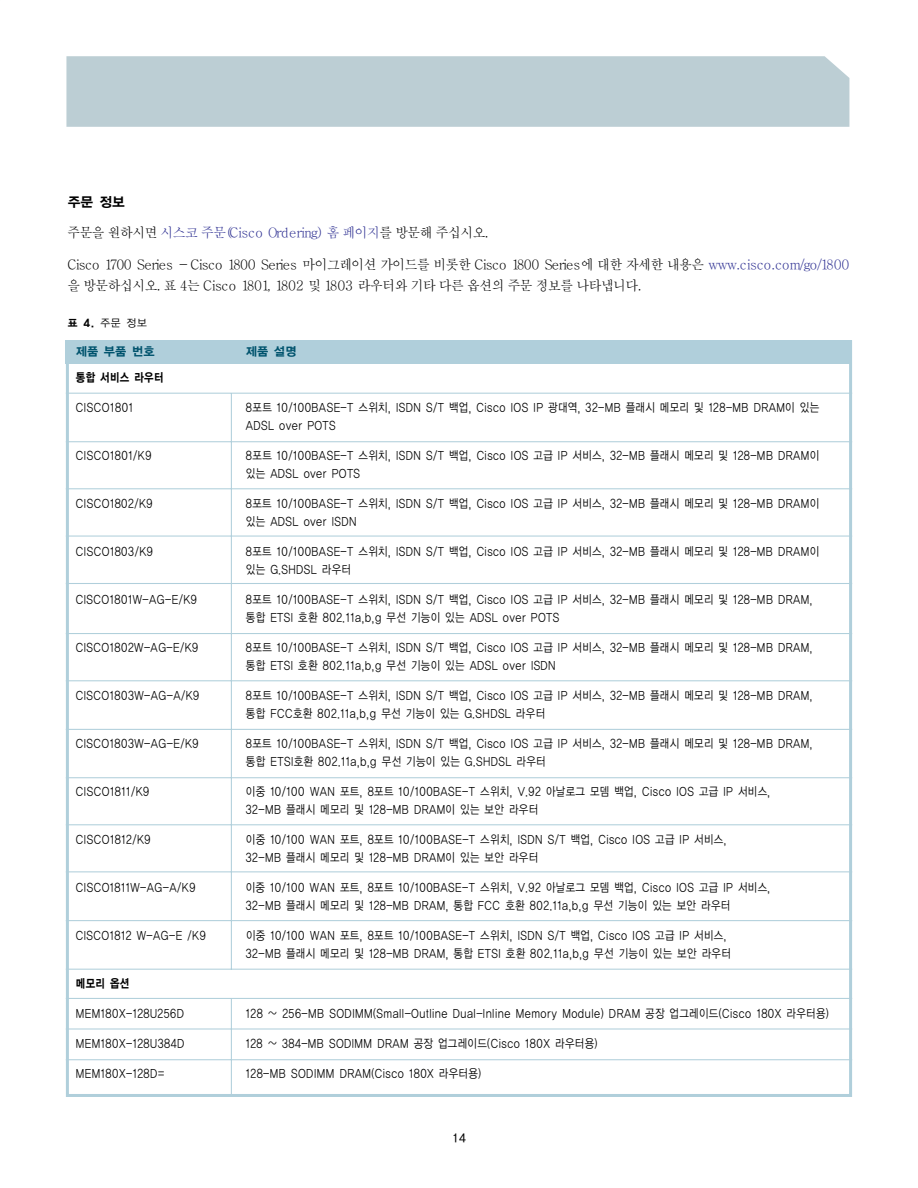
<style>
.page{position:relative;width:918px;height:1188px;background:#fff}
.page>*{position:absolute;margin:0;border:0;box-sizing:border-box;transform-origin:0 0}
.t1{font:500 13.5px/21px "HY Sin Myeong Jo";letter-spacing:-.045em;color:#000;scale:.95 1}
.t2{font:500 13.5px "HY Sin Myeong Jo";letter-spacing:-.045em;color:#2e3092;scale:.95 1}
.t3{font:13.5px "YGO15";color:#000}
.t4{font:12px/18px "YGO12";letter-spacing:-.02em;color:#000;scale:.85 1}
.t5{font:12px "YGO15";letter-spacing:-.04em;color:#000;scale:.85 1}
.t6{font:12px "YGO15";letter-spacing:-.05em;color:#00536d}
.t7{font:700 12px "HY Go Thic";color:#000}
.t8{font:10.5px "YGO12";color:#000}
.s1{color:#000}
.s2{color:#2e3092}
.s3{font-family:"YGO15"}
</style>
<div class="page">
<div style="left:66px;top:56px;width:783px;height:71px;background:#bcced4"></div>
<div style="left:66px;top:340px;width:786px;height:24px;background:#b0cfdb"></div>
<div style="left:66px;top:340px;width:786px;height:757px;border:3px solid #b0cfdb"></div>
<hr style="left:66px;top:393px;width:786px;height:1px;background:#b0cfdb">
<hr style="left:66px;top:441px;width:786px;height:1px;background:#b0cfdb">
<hr style="left:66px;top:488px;width:786px;height:1px;background:#b0cfdb">
<hr style="left:66px;top:536px;width:786px;height:1px;background:#b0cfdb">
<hr style="left:66px;top:583px;width:786px;height:1px;background:#b0cfdb">
<hr style="left:66px;top:633px;width:786px;height:1px;background:#b0cfdb">
<hr style="left:66px;top:680px;width:786px;height:1px;background:#b0cfdb">
<hr style="left:66px;top:729px;width:786px;height:1px;background:#b0cfdb">
<hr style="left:66px;top:777px;width:786px;height:1px;background:#b0cfdb">
<hr style="left:66px;top:824px;width:786px;height:1px;background:#b0cfdb">
<hr style="left:66px;top:871px;width:786px;height:1px;background:#b0cfdb">
<hr style="left:66px;top:920px;width:786px;height:1px;background:#b0cfdb">
<hr style="left:66px;top:969px;width:786px;height:1px;background:#b0cfdb">
<hr style="left:66px;top:998px;width:786px;height:1px;background:#b0cfdb">
<hr style="left:66px;top:1028px;width:786px;height:2px;background:#b0cfdb">
<hr style="left:66px;top:1059px;width:786px;height:1px;background:#b0cfdb">
<hr style="left:231px;top:393px;width:1px;height:576px;background:#b0cfdb">
<hr style="left:231px;top:998px;width:1px;height:97px;background:#b0cfdb">
<p class="t3" style="left:67px;top:196px;width:59px">주문 정보</p>
<p class="t2" style="left:67px;top:227px;width:445px"><span class="s1">주문을 원하시면</span> 시스코 주문(Cisco Ordering) 홈 페이지<span class="s1">를 방문해 주십시오.</span></p>
<p class="t1" style="left:67px;top:255px;width:825px">Cisco 1700 Series - Cisco 1800 Series 마이그레이션 가이드를 비롯한 Cisco 1800 Series에 대한 자세한 내용은 <span class="s2">www.cisco.com/go/1800 </span>을 방문하십시오. 표 4는 Cisco 1801, 1802 및 1803 라우터와 기타 다른 옵션의 주문 정보를 나타냅니다.</p>
<p class="t8" style="left:67px;top:318px;width:81px"><span class="s3">표 4.</span> 주문 정보</p>
<p class="t6" style="left:75px;top:346px;width:81px">제품 부품 번호</p>
<p class="t6" style="left:246px;top:346px;width:53px">제품 설명</p>
<p class="t5" style="left:76px;top:372px;width:105px">통합 서비스 라우터</p>
<p class="t4" style="left:76px;top:399px;width:69px">CISCO1801</p>
<p class="t4" style="left:246px;top:399px;width:677px">8포트 10/100BASE-T 스위치, ISDN S/T 백업, Cisco IOS IP 광대역, 32-MB 플래시 메모리 및 128-MB DRAM이 있는<br>ADSL over POTS</p>
<p class="t4" style="left:76px;top:447px;width:91px">CISCO1801/K9</p>
<p class="t4" style="left:246px;top:447px;width:677px">8포트 10/100BASE-T 스위치, ISDN S/T 백업, Cisco IOS 고급 IP 서비스, 32-MB 플래시 메모리 및 128-MB DRAM이 있는 ADSL over POTS</p>
<p class="t4" style="left:76px;top:495px;width:93px">CISCO1802/K9</p>
<p class="t4" style="left:245px;top:495px;width:677px">8포트 10/100BASE-T 스위치, ISDN S/T 백업, Cisco IOS 고급 IP 서비스, 32-MB 플래시 메모리 및 128-MB DRAM이 있는 ADSL over ISDN</p>
<p class="t4" style="left:76px;top:543px;width:93px">CISCO1803/K9</p>
<p class="t4" style="left:245px;top:543px;width:677px">8포트 10/100BASE-T 스위치, ISDN S/T 백업, Cisco IOS 고급 IP 서비스, 32-MB 플래시 메모리 및 128-MB DRAM이 있는 G.SHDSL 라우터</p>
<p class="t4" style="left:76px;top:591px;width:145px">CISCO1801W-AG-E/K9</p>
<p class="t4" style="left:245px;top:591px;width:669px">8포트 10/100BASE-T 스위치, ISDN S/T 백업, Cisco IOS 고급 IP 서비스, 32-MB 플래시 메모리 및 128-MB DRAM, 통합 ETSI 호환 802.11a,b,g 무선 기능이 있는 ADSL over POTS</p>
<p class="t4" style="left:76px;top:639px;width:146px">CISCO1802W-AG-E/K9</p>
<p class="t4" style="left:246px;top:639px;width:669px">8포트 10/100BASE-T 스위치, ISDN S/T 백업, Cisco IOS 고급 IP 서비스, 32-MB 플래시 메모리 및 128-MB DRAM, 통합 ETSI 호환 802.11a,b,g 무선 기능이 있는 ADSL over ISDN</p>
<p class="t4" style="left:76px;top:687px;width:147px">CISCO1803W-AG-A/K9</p>
<p class="t4" style="left:246px;top:687px;width:669px">8포트 10/100BASE-T 스위치, ISDN S/T 백업, Cisco IOS 고급 IP 서비스, 32-MB 플래시 메모리 및 128-MB DRAM, 통합 FCC호환 802.11a,b,g 무선 기능이 있는 G.SHDSL 라우터</p>
<p class="t4" style="left:76px;top:735px;width:147px">CISCO1803W-AG-E/K9</p>
<p class="t4" style="left:246px;top:735px;width:669px">8포트 10/100BASE-T 스위치, ISDN S/T 백업, Cisco IOS 고급 IP 서비스, 32-MB 플래시 메모리 및 128-MB DRAM, 통합 ETSI호환 802.11a,b,g 무선 기능이 있는 G.SHDSL 라우터</p>
<p class="t4" style="left:76px;top:783px;width:89px">CISCO1811/K9</p>
<p class="t4" style="left:246px;top:783px;width:619px">이중 10/100 WAN 포트, 8포트 10/100BASE-T 스위치, V.92 아날로그 모뎀 백업, Cisco IOS 고급 IP 서비스,<br>32-MB 플래시 메모리 및 128-MB DRAM이 있는 보안 라우터</p>
<p class="t4" style="left:76px;top:831px;width:90px">CISCO1812/K9</p>
<p class="t4" style="left:246px;top:831px;width:567px">이중 10/100 WAN 포트, 8포트 10/100BASE-T 스위치, ISDN S/T 백업, Cisco IOS 고급 IP 서비스,<br>32-MB 플래시 메모리 및 128-MB DRAM이 있는 보안 라우터</p>
<p class="t4" style="left:76px;top:879px;width:143px">CISCO1811W-AG-A/K9</p>
<p class="t4" style="left:245px;top:879px;width:619px">이중 10/100 WAN 포트, 8포트 10/100BASE-T 스위치, V.92 아날로그 모뎀 백업, Cisco IOS 고급 IP 서비스,<br>32-MB 플래시 메모리 및 128-MB DRAM, 통합 FCC 호환 802.11a,b,g 무선 기능이 있는 보안 라우터</p>
<p class="t4" style="left:76px;top:927px;width:155px">CISCO1812 W-AG-E /K9</p>
<p class="t4" style="left:246px;top:927px;width:573px">이중 10/100 WAN 포트, 8포트 10/100BASE-T 스위치, ISDN S/T 백업, Cisco IOS 고급 IP 서비스,<br>32-MB 플래시 메모리 및 128-MB DRAM, 통합 ETSI 호환 802.11a,b,g 무선 기능이 있는 보안 라우터</p>
<p class="t5" style="left:76px;top:978px;width:65px">메모리 옵션</p>
<p class="t4" style="left:76px;top:1005px;width:129px">MEM180X-128U256D</p>
<p class="t4" style="left:246px;top:1005px;width:688px">128 ~ 256-MB SODIMM(Small-Outline Dual-Inline Memory Module) DRAM 공장 업그레이드(Cisco 180X 라우터용)</p>
<p class="t4" style="left:76px;top:1035px;width:130px">MEM180X-128U384D</p>
<p class="t4" style="left:246px;top:1035px;width:416px">128 ~ 384-MB SODIMM DRAM 공장 업그레이드(Cisco 180X 라우터용)</p>
<p class="t4" style="left:76px;top:1065px;width:106px">MEM180X-128D=</p>
<p class="t4" style="left:246px;top:1065px;width:279px">128-MB SODIMM DRAM(Cisco 180X 라우터용)</p>
<p class="t7" style="left:452px;top:1133px;width:16px">14</p>
</div>
